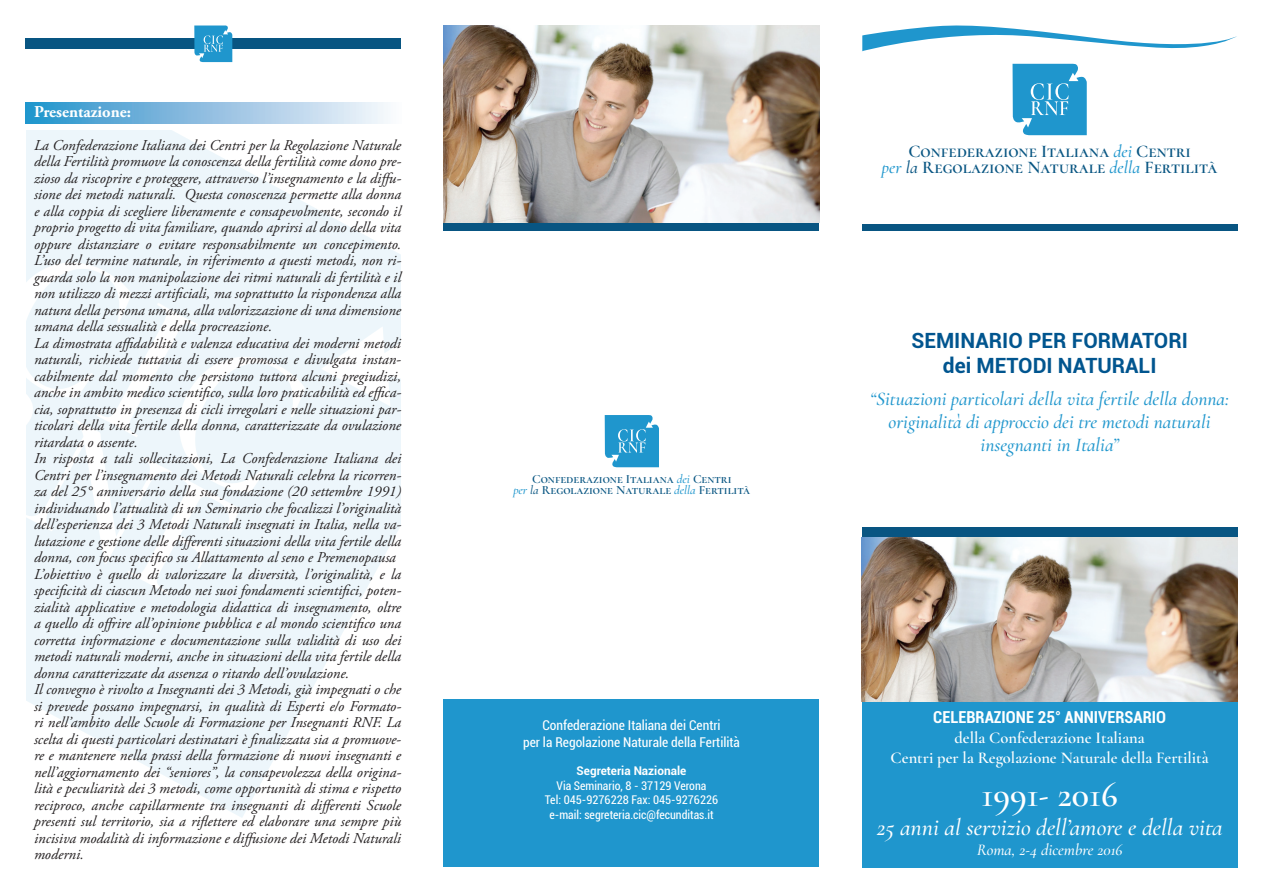
<style>
.page{position:relative;width:1263px;height:893px;background:#fff}
.page>*{position:absolute;margin:0;border:0;box-sizing:border-box;transform-origin:0 0}
.t1{font:600 36px "Cormorant Garamond";color:#fff}
.t2{font:italic 24px "Cormorant Garamond";color:#fff}
.t3{font:700 21px/25.2px "Roboto";color:#01558f;text-align:center}
.t4{font:italic 19.5px/23.4px "Cormorant Garamond";color:#1f96cd;text-align:center}
.t5{font:600 17.85px/15.9px "Cormorant Garamond";color:#085582;text-align:center}
.t6{font:600 16.5px/19.8px "Cormorant Garamond";color:#fff;text-align:center}
.t7{font:700 condensed 16.5px "Roboto";color:#fff}
.t8{font:italic 16.5px "Cormorant Garamond";color:#fff}
.t9{font:700 16.5px "Adobe Garamond Pro";color:#fff}
.t10{font:italic 15px/16.5px "Adobe Garamond Pro";color:#231f20}
.t11{font:condensed 13.5px/16.2px "Roboto";color:#fff;text-align:center}
.t12{font:600 12.6px/11.2px "Cormorant Garamond";color:#085582;text-align:center}
.t13{font:condensed 12px/14.4px "Roboto";color:#fff;text-align:center}
.t14{font:700 12px "Roboto";color:#fff}
.s1{font-weight:400;font-style:italic;color:#1f96cd}
.s2{font-weight:400;font-style:italic}
</style>
<div class="page">
<svg style="left:26px;top:131px;width:374px;height:687px;fill:#edf6fb"></svg>
<svg style="left:26px;top:492px;width:214px;height:103px;fill:#edf6fb"></svg>
<svg style="left:26px;top:253px;width:279px;height:239px;fill:#edf6fb"></svg>
<div style="left:26px;top:102px;width:375px;height:21px;background:linear-gradient(to right,#2790ca,#fef7fc)"></div>
<svg style="left:605px;top:415px;width:54px;height:52px;background:#3ba3d3"></svg>
<div style="left:444px;top:699px;width:375px;height:168px;background:#1f96cd"></div>
<svg style="left:1012px;top:64px;width:75px;height:71px;background:#3da4d3"></svg>
<div style="left:862px;top:527px;width:375px;height:11px;background:#085582"></div>
<div style="left:862px;top:224px;width:375px;height:6px;background:#085582"></div>
<div style="left:444px;top:220px;width:375px;height:10px;background:#085582"></div>
<div style="left:26px;top:38px;width:375px;height:10px;background:#085582"></div>
<div style="left:862px;top:700px;width:375px;height:167px;background:#1f96cd"></div>
<img style="left:862px;top:538px;width:375px;height:164px">
<img style="left:444px;top:26px;width:375px;height:197px">
<svg style="left:862px;top:25px;width:375px;height:27px"></svg>
<svg style="left:194px;top:25px;width:38px;height:37px"></svg>
<p class="t9" style="left:34px;top:102px;width:99px">Presentazione:</p>
<p class="t10" style="left:34px;top:137px;width:369px">La Confederazione Italiana dei Centri per la Regolazione Naturale della Fertilità promuove la conoscenza della fertilità come dono pre&shy;zioso da riscoprire e proteggere, attraverso l’insegnamento e la diffu&shy;sione dei metodi naturali. Questa conoscenza permette alla donna e alla coppia di scegliere liberamente e consapevolmente, secondo il proprio progetto di vita familiare, quando aprirsi al dono della vita oppure distanziare o evitare responsabilmente un concepimento.<br>L’uso del termine naturale, in riferimento a questi metodi, non ri&shy;guarda solo la non manipolazione dei ritmi naturali di fertilità e il non utilizzo di mezzi artificiali, ma soprattutto la rispondenza alla natura della persona umana, alla valorizzazione di una dimensione umana della sessualità e della procreazione.<br>La dimostrata affidabilità e valenza educativa dei moderni metodi naturali, richiede tuttavia di essere promossa e divulgata instan&shy;cabilmente dal momento che persistono tuttora alcuni pregiudizi, anche in ambito medico scientifico, sulla loro praticabilità ed effica&shy;cia, soprattutto in presenza di cicli irregolari e nelle situazioni par&shy;ticolari della vita fertile della donna, caratterizzate da ovulazione ritardata o assente.<br>In risposta a tali sollecitazioni, La Confederazione Italiana dei Centri per l’insegnamento dei Metodi Naturali celebra la ricorren&shy;za del 25° anniversario della sua fondazione (20 settembre 1991) individuando l’attualità di un Seminario che focalizzi l’originalità dell’esperienza dei 3 Metodi Naturali insegnati in Italia, nella va&shy;lutazione e gestione delle differenti situazioni della vita fertile della donna, con focus specifico su Allattamento al seno e Premenopausa L’obiettivo è quello di valorizzare la diversità, l’originalità, e la specificità di ciascun Metodo nei suoi fondamenti scientifici, poten&shy;zialità applicative e metodologia didattica di insegnamento, oltre a quello di offrire all’opinione pubblica e al mondo scientifico una corretta informazione e documentazione sulla validità di uso dei metodi naturali moderni, anche in situazioni della vita fertile della donna caratterizzate da assenza o ritardo dell’ovulazione.<br>Il convegno è rivolto a Insegnanti dei 3 Metodi, già impegnati o che si prevede possano impegnarsi, in qualità di Esperti e/o Formato&shy;ri nell’ambito delle Scuole di Formazione per Insegnanti RNF. La scelta di questi particolari destinatari è finalizzata sia a promuove&shy;re e mantenere nella prassi della formazione di nuovi insegnanti e nell’aggiornamento dei “seniores”, la consapevolezza della origina&shy;lità e peculiarità dei 3 metodi, come opportunità di stima e rispetto reciproco, anche capillarmente tra insegnanti di differenti Scuole presenti sul territorio, sia a riflettere ed elaborare una sempre più incisiva modalità di informazione e diffusione dei Metodi Naturali moderni.</p>
<p class="t12" style="left:513px;top:473px;width:238px">Confederazione Italiana <span class="s1">dei</span> Centri<br><span class="s1">per</span> <span class="s2">la</span> Regolazione Naturale <span class="s1">della</span> Fertilità</p>
<p class="t11" style="left:523px;top:717px;width:218px">Confederazione Italiana dei Centri<br>per la Regolazione Naturale della Fertilità</p>
<p class="t14" style="left:577px;top:763px;width:111px">Segreteria Nazionale</p>
<p class="t13" style="left:545px;top:778px;width:175px">Via Seminario, 8 - 37129 Verona<br>Tel: 045-9276228 Fax: 045-9276226 e-mail: segreteria.cic@fecunditas.it</p>
<p class="t5" style="left:882px;top:143px;width:337px">Confederazione Italiana <span class="s1">dei</span> Centri<br><span class="s1">per</span> <span class="s2">la</span> Regolazione Naturale <span class="s1">della</span> Fertilità</p>
<h3 class="t3" style="left:911px;top:327px;width:278px">SEMINARIO PER FORMATORI dei METODI NATURALI</h3>
<h3 class="t4" style="left:870px;top:387px;width:360px">“Situazioni particolari della vita fertile della donna: originalità di approccio dei tre metodi naturali insegnanti in Italia”</h3>
<p class="t7" style="left:933px;top:706px;width:234px">CELEBRAZIONE 25° ANNIVERSARIO</p>
<p class="t6" style="left:890px;top:728px;width:320px">della Confederazione Italiana<br>Centri per la Regolazione Naturale della Fertilità</p>
<h1 class="t1" style="left:981px;top:772px;width:138px">1991- 2016</h1>
<h2 class="t2" style="left:877px;top:813px;width:347px">25 anni al servizio dell’amore e della vita</h2>
<p class="t8" style="left:977px;top:840px;width:147px">Roma, 2-4 dicembre 2016</p>
</div>
